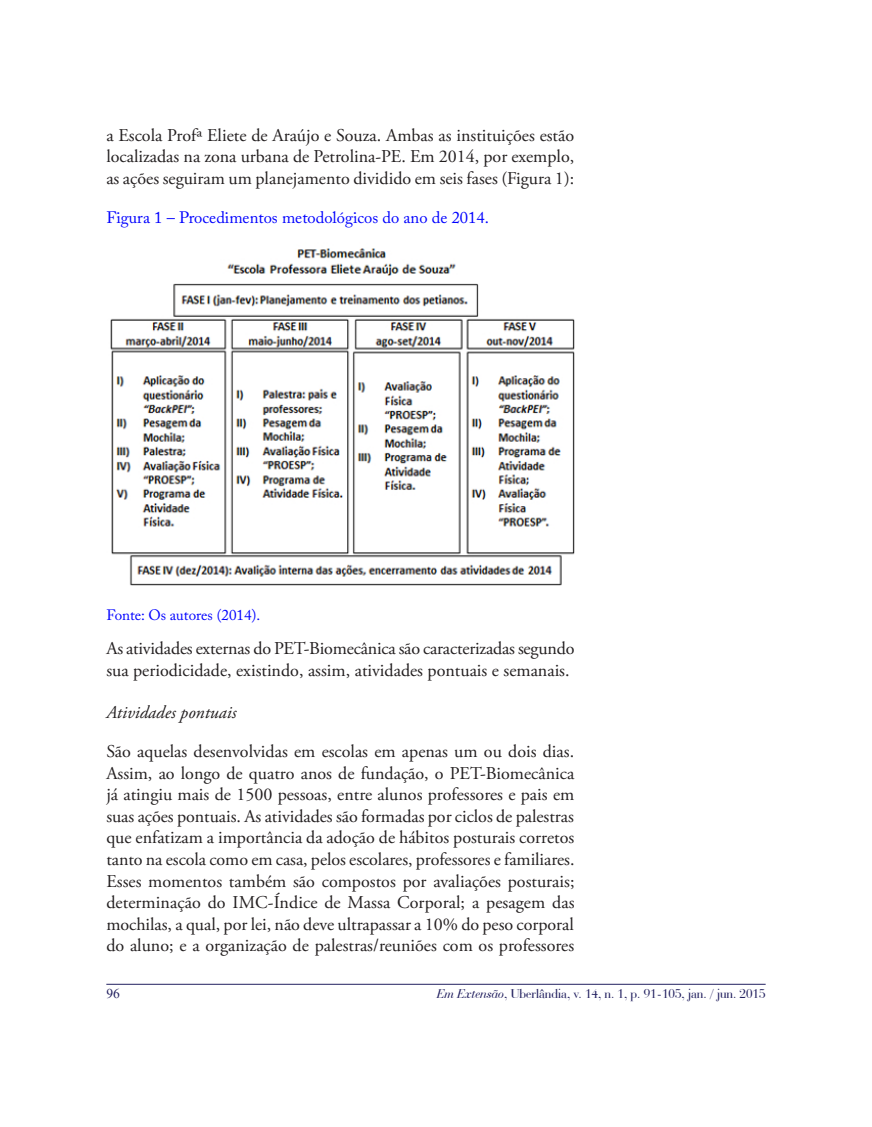
<style>
.page{position:relative;width:872px;height:1127px;background:#fff}
.page>*{position:absolute;margin:0;border:0;box-sizing:border-box;transform-origin:0 0}
.corpo_texto{font:18px/21.6px "Adobe Garamond Pro";color:#231f20;text-align:justify}
.subtitulo_italico{font:italic 18px "Adobe Garamond Pro";color:#231f20}
.legenda_Titulo{font:16.5px "Adobe Caslon Pro";color:#00f}
.legenda{font:15px "Adobe Caslon Pro";color:#00f}
.t1{font:13.5px "Bauer Bodoni BT";color:#22205f}
.t2{font:13.5px "Times New Roman";color:#22205f}
.s1{font-style:italic}
</style>
<div class="page">
<hr style="left:106px;top:984px;width:659px;height:1px;background:#22205f">
<img style="left:110px;top:248px;width:464px;height:338px">
<p class="corpo_texto" style="left:106px;top:125px;width:469px">a Escola Profª Eliete de Araújo e Souza. Ambas as instituições estão localizadas na zona urbana de Petrolina-PE. Em 2014, por exemplo, as ações seguiram um planejamento dividido em seis fases (Figura 1):</p>
<p class="legenda_Titulo" style="left:106px;top:208px;width:384px">Figura 1 – Procedimentos metodológicos do ano de 2014.</p>
<p class="legenda" style="left:106px;top:605px;width:156px">Fonte: Os autores (2014).</p>
<p class="corpo_texto" style="left:106px;top:638px;width:469px">As atividades externas do PET-Biomecânica são caracterizadas segundo sua periodicidade, existindo, assim, atividades pontuais e semanais.</p>
<p class="subtitulo_italico" style="left:106px;top:702px;width:132px">Atividades pontuais</p>
<p class="corpo_texto" style="left:106px;top:741px;width:470px">São aquelas desenvolvidas em escolas em apenas um ou dois dias.<br>Assim, ao longo de quatro anos de fundação, o PET-Biomecânica já atingiu mais de 1500 pessoas, entre alunos professores e pais em suas ações pontuais. As atividades são formadas por ciclos de palestras que enfatizam a importância da adoção de hábitos posturais corretos tanto na escola como em casa, pelos escolares, professores e familiares.<br>Esses momentos também são compostos por avaliações posturais; determinação do IMC-Índice de Massa Corporal; a pesagem das mochilas, a qual, por lei, não deve ultrapassar a 10% do peso corporal do aluno; e a organização de palestras/reuniões com os professores</p>
<p class="t2" style="left:106px;top:984px;width:15px">96</p>
<p class="t1" style="left:437px;top:985px;width:330px"><span class="s1">Em Extensão</span>, Uberlândia, v. 14, n. 1, p. 91-105, jan. / jun. 2015</p>
</div>
